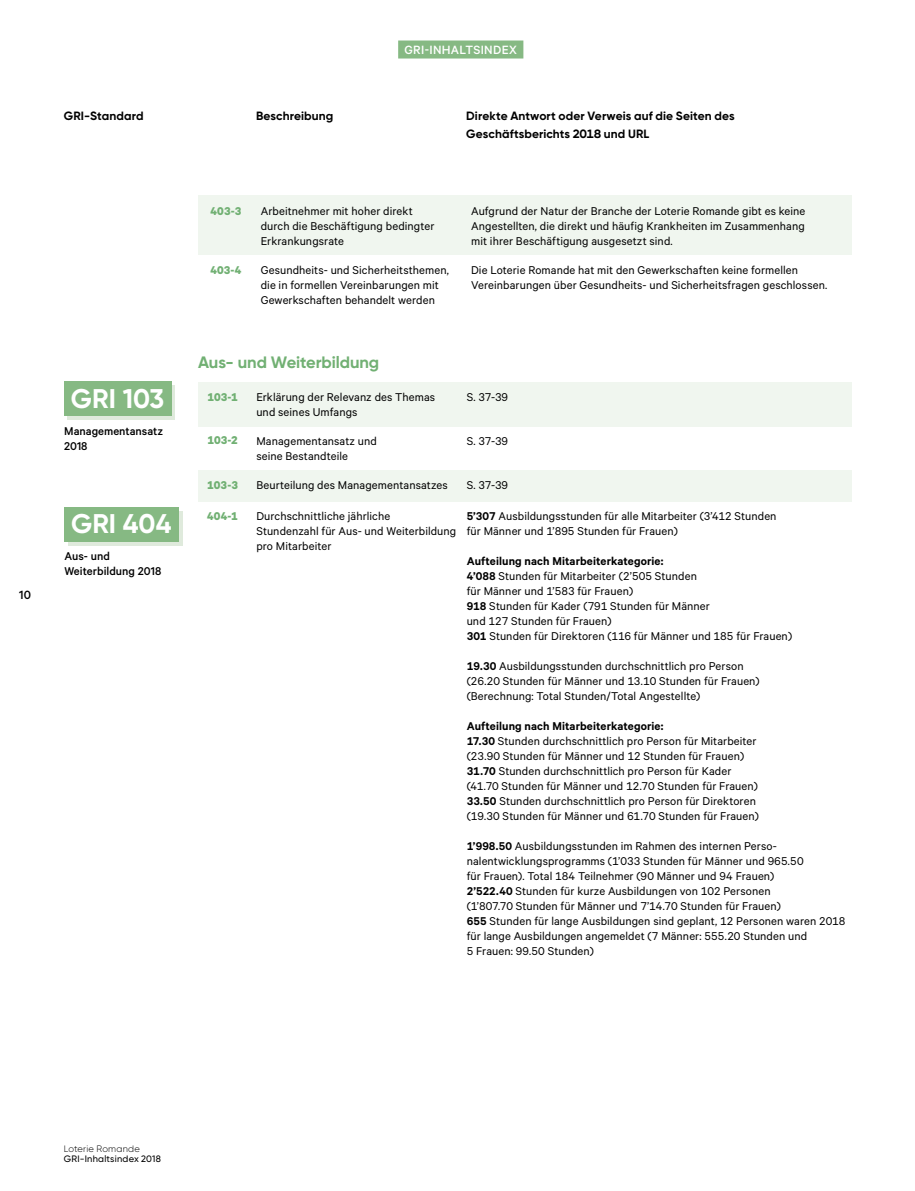
<style>
.page{position:relative;width:915px;height:1191px;background:#fff}
.page>*{position:absolute;margin:0;border:0;box-sizing:border-box;transform-origin:0 0}
.t1{font:700 27px "Gilroy";color:#fff}
.t2{font:700 16.5px "Gilroy";letter-spacing:-.005em;color:#71b073}
.t3{font:500 13.5px "Calibre";letter-spacing:.025em;color:#fff}
.t4{font:500 13.5px "Calibre";color:#000}
.t5{font:12.75px/15px "Calibre";letter-spacing:.01em;color:#000}
.t6{font:500 12.75px/15px "Calibre";color:#000}
.t7{font:700 12.75px "Calibre";letter-spacing:.005em;color:#71b073}
.t8{font:700 12px/18px "Gilroy";letter-spacing:.01em;color:#000}
.t9{font:500 9.3px "Gilroy";letter-spacing:.025em;color:#000}
.t10{font:300 9.3px "Gilroy";letter-spacing:.025em;color:#000}
.s1{font-weight:600}
</style>
<div class="page">
<div style="left:398px;top:41px;width:125px;height:18px;background:#86b983"></div>
<div style="left:198px;top:195px;width:653px;height:59px;background:#f0f6ef"></div>
<div style="left:198px;top:382px;width:653px;height:45px;background:#f0f6ef"></div>
<div style="left:198px;top:471px;width:653px;height:31px;background:#f0f6ef"></div>
<div style="left:67px;top:386px;width:108px;height:34px;background:#dfeadc"></div>
<svg style="left:68px;top:511px;width:114px;height:34px"></svg>
<div style="left:64px;top:382px;width:107px;height:34px;background:#86b983"></div>
<div style="left:64px;top:507px;width:115px;height:34px;background:#86b983"></div>
<p class="t4" style="left:19px;top:587px;width:13px">10</p>
<p class="t3" style="left:404px;top:42px;width:114px">GRI-INHALTSINDEX</p>
<p class="t8" style="left:64px;top:107px;width:81px">GRI-Standard</p>
<p class="t8" style="left:256px;top:107px;width:79px">Beschreibung</p>
<p class="t8" style="left:466px;top:107px;width:270px">Direkte Antwort oder Verweis auf die Seiten des<br>Geschäftsberichts 2018 und URL</p>
<p class="t7" style="left:210px;top:203px;width:32px">403-3</p>
<p class="t7" style="left:210px;top:262px;width:33px">403-4</p>
<p class="t5" style="left:261px;top:203px;width:175px">Arbeitnehmer mit hoher direkt durch die Beschäftigung bedingter<br>Erkrankungsrate</p>
<p class="t5" style="left:471px;top:203px;width:336px;text-align:justify">Aufgrund der Natur der Branche der Loterie Romande gibt es keine Angestellten, die direkt und häufig Krankheiten im Zusammenhang mit ihrer Beschäftigung ausgesetzt sind.</p>
<p class="t5" style="left:261px;top:262px;width:190px">Gesundheits- und Sicherheitsthemen, die in formellen Vereinbarungen mit<br>Gewerkschaften behandelt werden</p>
<p class="t5" style="left:471px;top:262px;width:357px">Die Loterie Romande hat mit den Gewerkschaften keine formellen<br>Vereinbarungen über Gesundheits- und Sicherheitsfragen geschlossen.</p>
<h1 class="t1" style="left:71px;top:382px;width:95px">GRI 103</h1>
<p class="t6" style="left:64px;top:423px;width:100px">Managementansatz<br>2018</p>
<h1 class="t1" style="left:71px;top:507px;width:102px">GRI 404</h1>
<p class="t6" style="left:64px;top:548px;width:98px">Aus- und<br>Weiterbildung 2018</p>
<p class="t2" style="left:198px;top:352px;width:183px">Aus- und Weiterbildung</p>
<p class="t5" style="left:256px;top:389px;width:180px">Erklärung der Relevanz des Themas und seines Umfangs</p>
<p class="t5" style="left:466px;top:389px;width:43px">S. 37-39</p>
<p class="t5" style="left:256px;top:433px;width:122px">Managementansatz und seine Bestandteile</p>
<p class="t5" style="left:466px;top:433px;width:43px">S. 37-39</p>
<p class="t5" style="left:256px;top:477px;width:193px">Beurteilung des Managementansatzes</p>
<p class="t5" style="left:466px;top:477px;width:43px">S. 37-39</p>
<p class="t7" style="left:207px;top:389px;width:32px">103-1</p>
<p class="t7" style="left:207px;top:432px;width:32px">103-2</p>
<p class="t7" style="left:207px;top:477px;width:32px">103-3</p>
<p class="t7" style="left:207px;top:508px;width:32px">404-1</p>
<p class="t5" style="left:256px;top:508px;width:201px">Durchschnittliche jährliche<br>Stundenzahl für Aus- und Weiterbildung pro Mitarbeiter</p>
<p class="t5" style="left:466px;top:508px;width:311px"><span class="s1">5’307</span> Ausbildungsstunden für alle Mitarbeiter (3’412 Stunden für Männer und 1’895 Stunden für Frauen)</p>
<p class="t5" style="left:466px;top:553px;width:327px"><span class="s1">Aufteilung nach Mitarbeiterkategorie:<br>4’088</span> Stunden für Mitarbeiter (2’505 Stunden<br>für Männer und 1’583 für Frauen)<br><span class="s1">918</span> Stunden für Kader (791 Stunden für Männer<br>und 127 Stunden für Frauen)<br><span class="s1">301</span> Stunden für Direktoren (116 für Männer und 185 für Frauen)</p>
<p class="t5" style="left:466px;top:658px;width:294px"><span class="s1">19.30</span> Ausbildungsstunden durchschnittlich pro Person (26.20 Stunden für Männer und 13.10 Stunden für Frauen) (Berechnung: Total Stunden/Total Angestellte)</p>
<p class="t5" style="left:466px;top:718px;width:294px"><span class="s1">Aufteilung nach Mitarbeiterkategorie:<br>17.30</span> Stunden durchschnittlich pro Person für Mitarbeiter (23.90 Stunden für Männer und 12 Stunden für Frauen)<br><span class="s1">31.70</span> Stunden durchschnittlich pro Person für Kader (41.70 Stunden für Männer und 12.70 Stunden für Frauen)<br><span class="s1">33.50</span> Stunden durchschnittlich pro Person für Direktoren (19.30 Stunden für Männer und 61.70 Stunden für Frauen)</p>
<p class="t5" style="left:466px;top:838px;width:380px"><span class="s1">1’998.50</span> Ausbildungsstunden im Rahmen des internen Perso&shy;nalentwicklungsprogramms (1’033 Stunden für Männer und 965.50<br>für Frauen). Total 184 Teilnehmer (90 Männer und 94 Frauen)<br><span class="s1">2’522.40</span> Stunden für kurze Ausbildungen von 102 Personen<br>(1’807.70 Stunden für Männer und 7’14.70 Stunden für Frauen)<br><span class="s1">655</span> Stunden für lange Ausbildungen sind geplant, 12 Personen waren 2018 für lange Ausbildungen angemeldet (7 Männer: 555.20 Stunden und<br>5 Frauen: 99.50 Stunden)</p>
<p class="t10" style="left:64px;top:1143px;width:78px">Loterie Romande</p>
<p class="t9" style="left:64px;top:1153px;width:99px">GRI-Inhaltsindex 2018</p>
</div>
